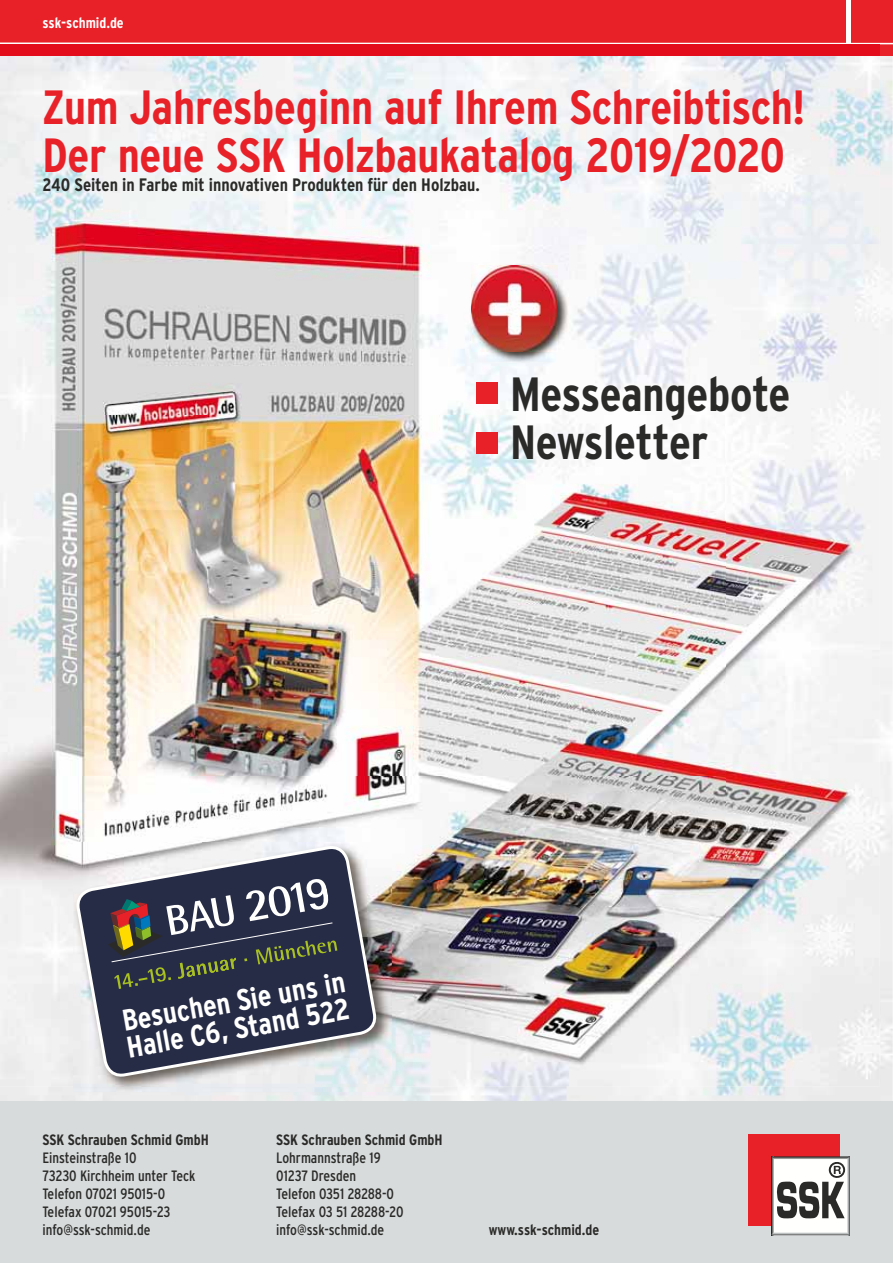
<style>
.page{position:relative;width:893px;height:1263px;background:#fff}
.page>*{position:absolute;margin:0;border:0;box-sizing:border-box;transform-origin:0 0}
.t1{font:700 condensed 48px/48px "Interstate";letter-spacing:-.005em;color:#e82129}
.t2{font:700 condensed 48px/48px "Interstate";letter-spacing:-.01em;color:#2a2b28}
.t3{font:700 condensed 30px/27px "Interstate";color:#fffffe}
.t4{font:700 condensed 18px "Interstate";color:#2a2b28}
.t5{font:condensed 15px/18px "Interstate";color:#2a2b28}
.t6{font:700 condensed 15px "Interstate";color:#2a2b28}
.t7{font:700 condensed 15px "Interstate";color:#fffffe}
</style>
<div class="page">
<img style="left:0;top:56px;width:893px;height:1045px">
<div style="left:0;top:0;width:893px;height:56px;background:#e82129"></div>
<hr style="left:0;top:43px;width:893px;height:1px;background:#fffffe">
<hr style="left:846px;top:0;width:4px;height:44px;background:#fffffe">
<div style="left:0;top:1101px;width:893px;height:162px;background:#d8dbdc"></div>
<div style="left:749px;top:1134px;width:91px;height:92px;background:#e82129"></div>
<div style="left:772px;top:1158px;width:76px;height:76px;background:#fffffe"></div>
<svg style="left:771px;top:1219px;width:3px;height:14px"></svg>
<svg style="left:847px;top:1219px;width:3px;height:14px"></svg>
<svg style="left:771px;top:1156px;width:79px;height:63px"></svg>
<svg style="left:771px;top:1233px;width:79px;height:2px"></svg>
<img style="left:0;top:45px;width:880px;height:835px">
<div style="left:0;top:880px;width:73px;height:206px;background:#f1f1f1"></div>
<img style="left:391px;top:880px;width:489px;height:206px">
<img style="left:73px;top:843px;width:318px;height:249px">
<svg style="left:75px;top:827px;width:302px;height:268px"></svg>
<img style="left:469px;top:263px;width:100px;height:100px">
<img style="left:472px;top:266px;width:85px;height:86px">
<div style="left:476px;top:383px;width:21px;height:21px;background:#e82129"></div>
<div style="left:476px;top:433px;width:21px;height:21px;background:#e82129"></div>
<p class="t7" style="left:43px;top:17px;width:83px">ssk-schmid.de</p>
<h1 class="t1" style="left:43px;top:87px;width:764px">Zum Jahresbeginn auf Ihrem Schreibtisch!<br>Der neue SSK Holzbaukatalog 2019/2020</h1>
<p class="t4" style="left:43px;top:178px;width:439px">240 Seiten in Farbe mit innovativen Produkten für den Holzbau.</p>
<h1 class="t2" style="left:510px;top:374px;width:282px">Messeangebote<br>Newsletter</h1>
<h2 class="t3" style="left:120px;top:1010px;width:228px;rotate:-10deg">Besuchen Sie uns in<br>Halle C6, Stand 522</h2>
<p class="t6" style="left:43px;top:1134px;width:168px">SSK Schrauben Schmid GmbH</p>
<p class="t5" style="left:43px;top:1149px;width:155px">Einsteinstraße 10<br>73230 Kirchheim unter Teck<br>Telefon 07021 95015-0<br>Telefax 07021 95015-23 info@ssk-schmid.de</p>
<p class="t6" style="left:276px;top:1134px;width:168px">SSK Schrauben Schmid GmbH</p>
<p class="t5" style="left:276px;top:1149px;width:129px">Lohrmannstraße 19<br>01237 Dresden<br>Telefon 0351 28288-0<br>Telefax 03 51 28288-20 info@ssk-schmid.de</p>
<p class="t6" style="left:489px;top:1225px;width:112px">www.ssk-schmid.de</p>
</div>
